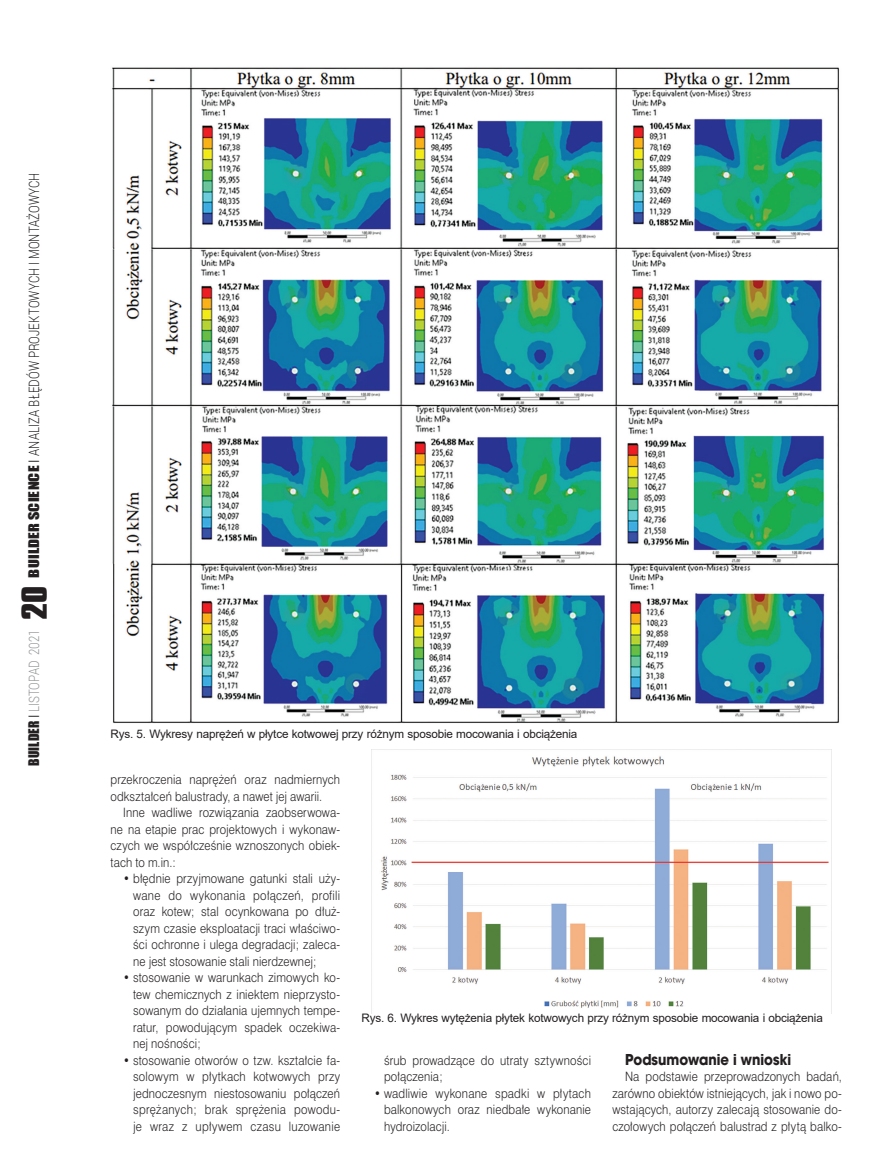
<style>
.page{position:relative;width:893px;height:1170px;background:#fff}
.page>*{position:absolute;margin:0;border:0;box-sizing:border-box;transform-origin:0 0}
.srodtytul{font:700 16.5px "Avant Gar Got Itc TEE";color:#231f20;scale:.9 1}
.t1{font:300 14.25px "Roboto";letter-spacing:.005em;color:#231f20;scale:.8 1}
.t2{font:300 14.25px "Roboto";letter-spacing:.005em;color:#939598;scale:.8 1}
.tekst_swiss{font:12px/16.5px "Swis 721 Lt PL";letter-spacing:.015em;color:#231f20;text-align:justify;scale:.89 1}
.Fot_podpis{font:11.7px "Arial";letter-spacing:-.015em;color:#231f20}
.s1{font-family:"Impact";font-weight:400;font-size:13.5px}
.s2{font-family:"Swis 721 Lt PL";font-weight:400;font-size:13.5px}
.s3{font-family:"Impact";font-weight:400;font-size:13.5px;color:#231f20}
.s4{font-family:"Swis 721 Lt PL";font-weight:400;font-size:13.5px;color:#231f20}
.s5{font-family:"Compacta PL";font-weight:700;font-size:30px;color:#231f20}
</style>
<div class="page">
<img style="left:112px;top:67px;width:727px;height:656px">
<img style="left:372px;top:749px;width:459px;height:259px">
<p class="t1" style="left:24px;top:577px;width:507px;rotate:-90deg"><span class="s1">BUILDER SCIENCE</span> <span class="s2">I</span> ANALIZA BŁĘDÓW PROJEKTOWYCH I MONTAŻOWYCH</p>
<p class="t2" style="left:24px;top:765px;width:226px;rotate:-90deg"><span class="s3">BUILDER</span> <span class="s4">I</span> LISTOPAD 2021 <span class="s5">20</span></p>
<p class="Fot_podpis" style="left:111px;top:725px;width:468px">Rys. 5. Wykresy naprężeń w płytce kotwowej przy różnym sposobie mocowania i obciążenia</p>
<p class="tekst_swiss" style="left:111px;top:771px;width:259px">przekroczenia naprężeń oraz nadmiernych odkształceń balustrady, a nawet jej awarii.</p>
<p class="tekst_swiss" style="left:111px;top:804px;width:259px;text-indent:13px">Inne wadliwe rozwiązania zaobserwowa&shy;ne na etapie prac projektowych i wykonaw&shy;czych we współcześnie wznoszonych obiek&shy;tach to m.in.:</p>
<p class="tekst_swiss" style="left:133px;top:870px;width:234px;text-indent:-10px">• błędnie przyjmowane gatunki stali uży&shy;wane do wykonania połączeń, profili oraz kotew; stal ocynkowana po dłuż&shy;szym czasie eksploatacji traci właściwo&shy;ści ochronne i ulega degradacji; zaleca&shy;ne jest stosowanie stali nierdzewnej;</p>
<p class="tekst_swiss" style="left:133px;top:969px;width:234px;text-indent:-10px">• stosowanie w warunkach zimowych ko&shy;tew chemicznych z iniektem nieprzysto&shy;sowanym do działania ujemnych tempe&shy;ratur, powodującym spadek oczekiwa&shy;nej nośności;</p>
<p class="tekst_swiss" style="left:133px;top:1051px;width:234px;text-indent:-10px">• stosowanie otworów o tzw. kształcie fa&shy;solowym w płytkach kotwowych przy jednoczesnym niestosowaniu połączeń sprężanych; brak sprężenia powodu&shy;je wraz z upływem czasu luzowanie</p>
<p class="tekst_swiss" style="left:384px;top:1051px;width:234px">śrub prowadzące do utraty sztywności połączenia;</p>
<p class="Fot_podpis" style="left:361px;top:1009px;width:463px">Rys. 6. Wykres wytężenia płytek kotwowych przy różnym sposobie mocowania i obciążenia</p>
<p class="srodtytul" style="left:625px;top:1049px;width:186px">Podsumowanie i wnioski</p>
<p class="tekst_swiss" style="left:612px;top:1068px;width:259px;text-indent:13px">Na podstawie przeprowadzonych badań, zarówno obiektów istniejących, jak i nowo po&shy;wstających, autorzy zalecają stosowanie do&shy;czołowych połączeń balustrad z płytą balko-</p>
<p class="tekst_swiss" style="left:384px;top:1084px;width:234px;text-indent:-10px">• wadliwie wykonane spadki w płytach balkonowych oraz niedbałe wykonanie hydroizolacji.</p>
</div>
